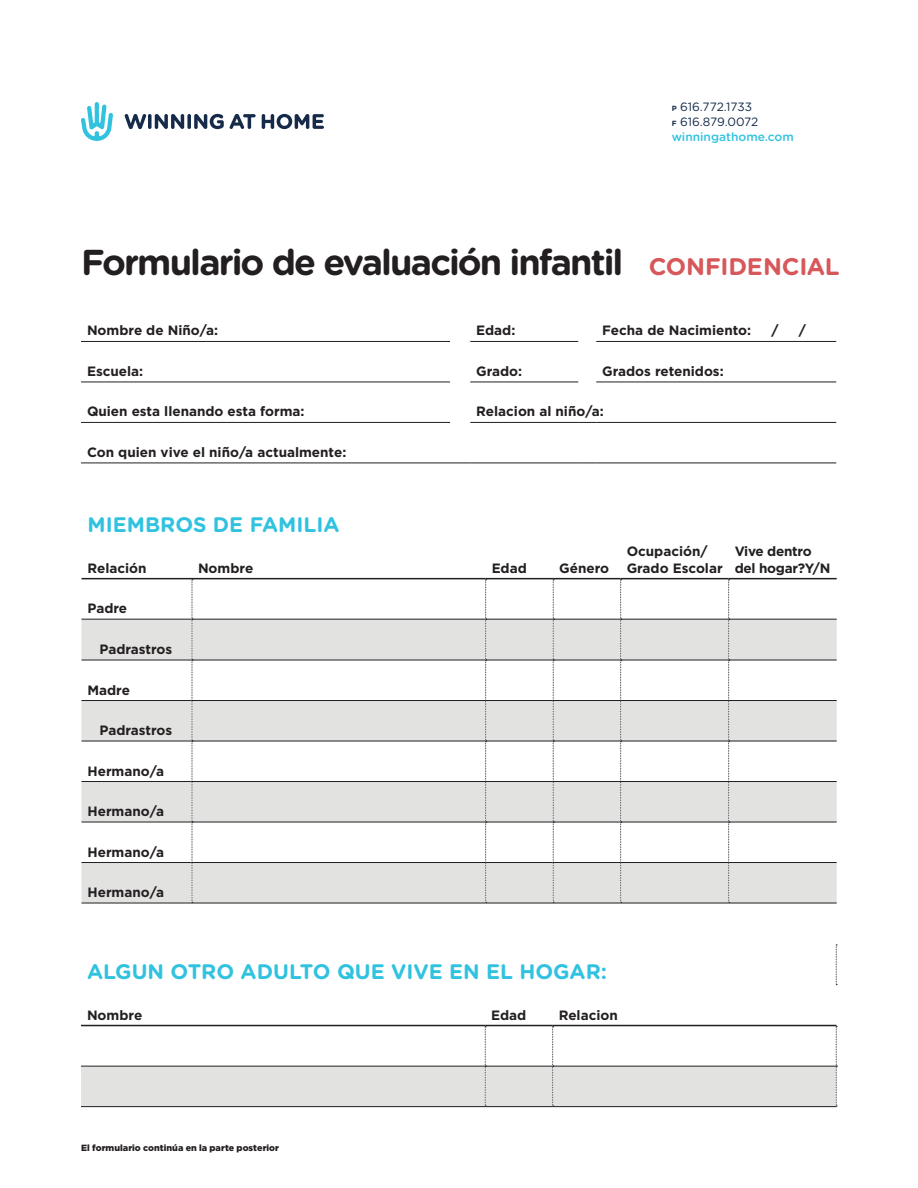
<style>
.page{position:relative;width:918px;height:1188px;background:#fff}
.page>*{position:absolute;margin:0;border:0;box-sizing:border-box;transform-origin:0 0}
.H1_-_Document_Title{font:700 36px "Gotham Rnd";letter-spacing:-.055em;color:#231f20}
.Confidential{font:700 24px "Gotham Rnd";letter-spacing:-.005em;color:#d7585b}
.H3_-_Section_Title{font:700 21px "Gotham Rnd";color:#31c2e0}
.Body_Text{font:700 13.5px/16.2px "Gotham";color:#231f20}
.Body_Text-2{font:700 13.5px/16.2px "Gotham";letter-spacing:-.02em;color:#231f20}
.t1{font:12px/15px "Gotham Rnd";letter-spacing:-.015em;color:#152b49}
.Small_Body_Title{font:900 9px "Gotham";letter-spacing:.005em;color:#231f20}
.s1{font-weight:700;font-size:7.5px}
.s2{font-weight:500;color:#31c2e0}
</style>
<div class="page">
<hr style="left:81px;top:341px;width:369px;height:1px;background:#231f20">
<hr style="left:470px;top:341px;width:108px;height:1px;background:#231f20">
<hr style="left:596px;top:341px;width:240px;height:1px;background:#231f20">
<hr style="left:81px;top:382px;width:369px;height:1px;background:#231f20">
<hr style="left:470px;top:382px;width:108px;height:1px;background:#231f20">
<hr style="left:596px;top:382px;width:240px;height:1px;background:#231f20">
<hr style="left:81px;top:422px;width:369px;height:1px;background:#231f20">
<hr style="left:81px;top:463px;width:369px;height:1px;background:#231f20">
<svg style="left:450px;top:463px;width:20px;height:1px"></svg>
<hr style="left:470px;top:463px;width:108px;height:1px;background:#231f20">
<svg style="left:578px;top:463px;width:18px;height:1px"></svg>
<hr style="left:596px;top:463px;width:240px;height:1px;background:#231f20">
<hr style="left:470px;top:422px;width:108px;height:1px;background:#231f20">
<svg style="left:578px;top:422px;width:18px;height:1px"></svg>
<hr style="left:596px;top:422px;width:240px;height:1px;background:#231f20">
<svg style="left:81px;top:620px;width:756px;height:283px;fill:#e2e2e1"></svg>
<hr style="left:81px;top:619px;width:111px;height:1px;background:#231f20">
<hr style="left:192px;top:619px;width:293px;height:1px;background:#231f20">
<hr style="left:486px;top:619px;width:67px;height:1px;background:#231f20">
<hr style="left:554px;top:619px;width:66px;height:1px;background:#231f20">
<hr style="left:621px;top:619px;width:107px;height:1px;background:#231f20">
<hr style="left:729px;top:619px;width:108px;height:1px;background:#231f20">
<hr style="left:81px;top:660px;width:111px;height:1px;background:#231f20">
<hr style="left:192px;top:660px;width:293px;height:1px;background:#231f20">
<hr style="left:486px;top:660px;width:67px;height:1px;background:#231f20">
<hr style="left:554px;top:660px;width:66px;height:1px;background:#231f20">
<hr style="left:621px;top:660px;width:107px;height:1px;background:#231f20">
<hr style="left:729px;top:660px;width:108px;height:1px;background:#231f20">
<hr style="left:81px;top:700px;width:111px;height:1px;background:#231f20">
<hr style="left:192px;top:700px;width:293px;height:1px;background:#231f20">
<hr style="left:486px;top:700px;width:67px;height:1px;background:#231f20">
<hr style="left:554px;top:700px;width:66px;height:1px;background:#231f20">
<hr style="left:621px;top:700px;width:107px;height:1px;background:#231f20">
<hr style="left:729px;top:700px;width:108px;height:1px;background:#231f20">
<hr style="left:81px;top:741px;width:111px;height:1px;background:#231f20">
<hr style="left:192px;top:741px;width:293px;height:1px;background:#231f20">
<hr style="left:486px;top:741px;width:67px;height:1px;background:#231f20">
<hr style="left:554px;top:741px;width:66px;height:1px;background:#231f20">
<hr style="left:621px;top:741px;width:107px;height:1px;background:#231f20">
<hr style="left:729px;top:741px;width:108px;height:1px;background:#231f20">
<hr style="left:81px;top:781px;width:111px;height:1px;background:#231f20">
<hr style="left:192px;top:781px;width:293px;height:1px;background:#231f20">
<hr style="left:486px;top:781px;width:67px;height:1px;background:#231f20">
<hr style="left:554px;top:781px;width:66px;height:1px;background:#231f20">
<hr style="left:621px;top:781px;width:107px;height:1px;background:#231f20">
<hr style="left:729px;top:781px;width:108px;height:1px;background:#231f20">
<hr style="left:81px;top:822px;width:111px;height:1px;background:#231f20">
<hr style="left:192px;top:822px;width:293px;height:1px;background:#231f20">
<hr style="left:486px;top:822px;width:67px;height:1px;background:#231f20">
<hr style="left:554px;top:822px;width:66px;height:1px;background:#231f20">
<hr style="left:621px;top:822px;width:107px;height:1px;background:#231f20">
<hr style="left:729px;top:822px;width:108px;height:1px;background:#231f20">
<hr style="left:81px;top:862px;width:111px;height:1px;background:#231f20">
<hr style="left:192px;top:862px;width:293px;height:1px;background:#231f20">
<hr style="left:486px;top:862px;width:67px;height:1px;background:#231f20">
<hr style="left:554px;top:862px;width:66px;height:1px;background:#231f20">
<hr style="left:621px;top:862px;width:107px;height:1px;background:#231f20">
<hr style="left:729px;top:862px;width:108px;height:1px;background:#231f20">
<hr style="left:81px;top:903px;width:111px;height:1px;background:#231f20">
<hr style="left:192px;top:903px;width:294px;height:1px;background:#231f20">
<hr style="left:486px;top:903px;width:67px;height:1px;background:#231f20">
<hr style="left:553px;top:903px;width:68px;height:1px;background:#231f20">
<hr style="left:621px;top:903px;width:108px;height:1px;background:#231f20">
<hr style="left:729px;top:903px;width:108px;height:1px;background:#231f20">
<svg style="left:192px;top:579px;width:1px;height:324px"></svg>
<svg style="left:485px;top:579px;width:2px;height:324px"></svg>
<svg style="left:553px;top:579px;width:1px;height:324px"></svg>
<svg style="left:620px;top:579px;width:2px;height:324px"></svg>
<svg style="left:728px;top:579px;width:2px;height:324px"></svg>
<hr style="left:81px;top:578px;width:111px;height:1px;background:#231f20">
<hr style="left:192px;top:578px;width:294px;height:1px;background:#231f20">
<hr style="left:486px;top:578px;width:67px;height:1px;background:#231f20">
<hr style="left:553px;top:578px;width:68px;height:1px;background:#231f20">
<hr style="left:621px;top:578px;width:108px;height:1px;background:#231f20">
<hr style="left:729px;top:578px;width:108px;height:1px;background:#231f20">
<svg style="left:836px;top:945px;width:1px;height:40px"></svg>
<svg style="left:81px;top:1026px;width:756px;height:81px"></svg>
<hr style="left:81px;top:1025px;width:404px;height:1px;background:#231f20">
<hr style="left:485px;top:1025px;width:68px;height:1px;background:#231f20">
<hr style="left:553px;top:1025px;width:284px;height:1px;background:#231f20">
<svg style="left:125px;top:114px;width:21px;height:15px"></svg>
<svg style="left:148px;top:114px;width:4px;height:15px"></svg>
<svg style="left:155px;top:114px;width:29px;height:15px"></svg>
<svg style="left:187px;top:114px;width:4px;height:15px"></svg>
<svg style="left:194px;top:114px;width:30px;height:15px"></svg>
<svg style="left:230px;top:114px;width:26px;height:15px"></svg>
<svg style="left:262px;top:114px;width:62px;height:15px"></svg>
<svg style="left:81px;top:102px;width:32px;height:39px"></svg>
<p class="t1" style="left:672px;top:99px;width:124px"><span class="s1">P</span> 616.772.1733<br><span class="s1">F</span> 616.879.0072 <span class="s2">winningathome.com</span></p>
<p class="H1_-_Document_Title" style="left:81px;top:236px;width:544px">Formulario de evaluación infantil</p>
<p class="Confidential" style="left:649px;top:249px;width:192px">CONFIDENCIAL</p>
<p class="Body_Text" style="left:87px;top:322px;width:133px">Nombre de Niño/a:</p>
<p class="Body_Text" style="left:476px;top:322px;width:41px">Edad:</p>
<p class="Body_Text" style="left:602px;top:322px;width:150px">Fecha de Nacimiento:</p>
<p class="Body_Text" style="left:771px;top:322px;width:9px">/</p>
<p class="Body_Text" style="left:799px;top:322px;width:9px">/</p>
<p class="Body_Text" style="left:87px;top:363px;width:58px">Escuela:</p>
<p class="Body_Text" style="left:476px;top:363px;width:47px">Grado:</p>
<p class="Body_Text" style="left:602px;top:363px;width:123px">Grados retenidos:</p>
<p class="Body_Text" style="left:87px;top:403px;width:219px">Quien esta llenando esta forma:</p>
<p class="Body_Text" style="left:476px;top:403px;width:129px">Relacion al niño/a:</p>
<p class="Body_Text" style="left:87px;top:444px;width:261px">Con quien vive el niño/a actualmente:</p>
<p class="H3_-_Section_Title" style="left:87px;top:509px;width:254px">MIEMBROS DE FAMILIA</p>
<p class="Body_Text" style="left:87px;top:560px;width:61px">Relación</p>
<p class="Body_Text" style="left:198px;top:560px;width:57px">Nombre</p>
<p class="Body_Text" style="left:492px;top:560px;width:37px">Edad</p>
<p class="Body_Text" style="left:559px;top:560px;width:51px">Género</p>
<p class="Body_Text" style="left:87px;top:600px;width:41px">Padre</p>
<p class="Body_Text" style="left:100px;top:641px;width:74px">Padrastros</p>
<p class="Body_Text" style="left:87px;top:682px;width:44px">Madre</p>
<p class="Body_Text" style="left:100px;top:722px;width:74px">Padrastros</p>
<p class="Body_Text" style="left:87px;top:763px;width:78px">Hermano/a</p>
<p class="Body_Text" style="left:87px;top:803px;width:78px">Hermano/a</p>
<p class="Body_Text" style="left:87px;top:844px;width:78px">Hermano/a</p>
<p class="Body_Text" style="left:87px;top:884px;width:78px">Hermano/a</p>
<p class="Body_Text" style="left:627px;top:543px;width:97px">Ocupación/<br>Grado Escolar</p>
<p class="Body_Text-2" style="left:735px;top:543px;width:97px">Vive dentro del hogar?Y/N</p>
<p class="H3_-_Section_Title" style="left:87px;top:956px;width:522px">ALGUN OTRO ADULTO QUE VIVE EN EL HOGAR:</p>
<p class="Body_Text" style="left:87px;top:1007px;width:57px">Nombre</p>
<p class="Body_Text" style="left:491px;top:1007px;width:37px">Edad</p>
<p class="Body_Text" style="left:559px;top:1007px;width:61px">Relacion</p>
<p class="Small_Body_Title" style="left:81px;top:1142px;width:199px">El formulario continúa en la parte posterior</p>
</div>
